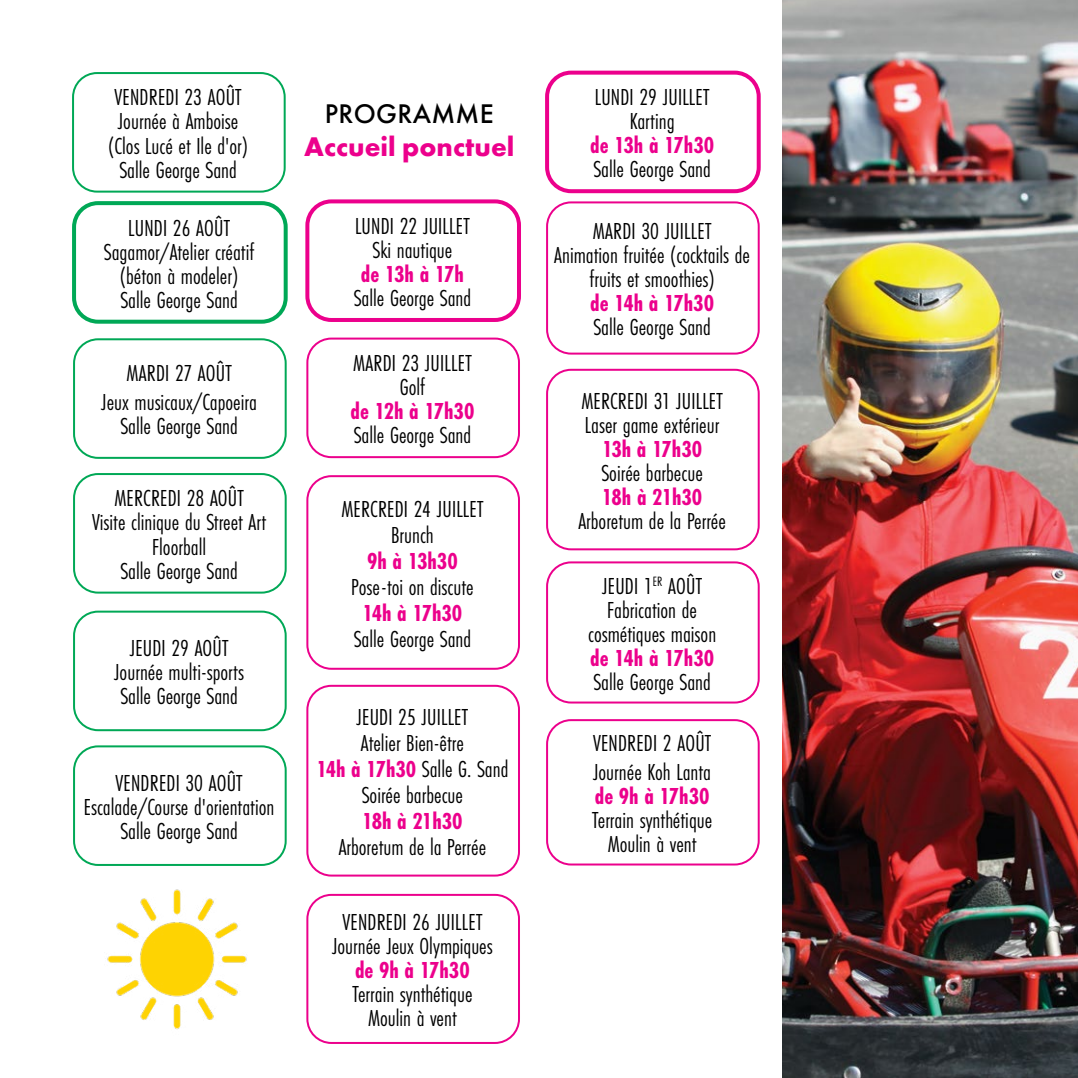
<style>
.page{position:relative;width:1078px;height:1078px;background:#fff}
.page>*{position:absolute;margin:0;border:0;box-sizing:border-box;transform-origin:0 0}
.t1{font:700 28px "Futura PT";color:#ec008c}
.t2{font:500 28px "Futura PT";letter-spacing:.01em;color:#000}
.t3{font:24px/24px "Futura PT Cond";color:#000;text-align:center}
.t4{font:700 24px "Futura PT Cond";color:#ec008c}
.s1{font-weight:700;color:#ec008c}
</style>
<div class="page">
<div style="left:305px;top:199px;width:216px;height:123px;border:4px solid #ec008c;border-radius:24px"></div>
<div style="left:306px;top:337px;width:214px;height:121px;border:2px solid #ec008c;border-radius:24px"></div>
<div style="left:306px;top:684px;width:214px;height:192px;border:2px solid #ec008c;border-radius:24px"></div>
<div style="left:306px;top:475px;width:214px;height:194px;border:2px solid #ec008c;border-radius:24px"></div>
<div style="left:545px;top:71px;width:215px;height:122px;border:4px solid #ec008c;border-radius:24px"></div>
<div style="left:546px;top:201px;width:213px;height:153px;border:2px solid #ec008c;border-radius:24px"></div>
<div style="left:546px;top:369px;width:213px;height:181px;border:2px solid #ec008c;border-radius:24px"></div>
<div style="left:546px;top:561px;width:213px;height:142px;border:2px solid #ec008c;border-radius:24px"></div>
<div style="left:546px;top:719px;width:213px;height:146px;border:2px solid #ec008c;border-radius:24px"></div>
<div style="left:306px;top:893px;width:214px;height:150px;border:2px solid #ec008c;border-radius:24px"></div>
<img style="left:782px;top:0;width:295px;height:1077px">
<div style="left:72px;top:201px;width:215px;height:122px;border:4px solid #00a856;border-radius:24px"></div>
<div style="left:73px;top:338px;width:213px;height:121px;border:2px solid #00a856;border-radius:24px"></div>
<div style="left:73px;top:473px;width:213px;height:120px;border:2px solid #00a856;border-radius:24px"></div>
<div style="left:73px;top:610px;width:213px;height:121px;border:2px solid #00a856;border-radius:24px"></div>
<div style="left:73px;top:745px;width:213px;height:120px;border:2px solid #00a856;border-radius:24px"></div>
<div style="left:72px;top:72px;width:213px;height:120px;border:2px solid #00a856;border-radius:24px"></div>
<img style="left:107px;top:889px;width:140px;height:141px">
<p class="t3" style="left:108px;top:85px;width:141px">VENDREDI 23 AOÛT<br>Journée à Amboise (Clos Lucé et Ile d'or)<br>Salle George Sand</p>
<p class="t3" style="left:104px;top:215px;width:152px">LUNDI 26 AOÛT<br>Sagamor/Atelier créatif (béton à modeler)<br>Salle George Sand</p>
<p class="t3" style="left:101px;top:359px;width:157px;line-height:28.8px">MARDI 27 AOÛT<br>Jeux musicaux/Capoeira</p>
<p class="t3" style="left:120px;top:414px;width:119px">Salle George Sand</p>
<p class="t3" style="left:92px;top:486px;width:176px">MERCREDI 28 AOÛT<br>Visite clinique du Street Art<br>Floorball<br>Salle George Sand</p>
<p class="t3" style="left:114px;top:636px;width:131px">JEUDI 29 AOÛT<br>Journée multi-sports<br>Salle George Sand</p>
<p class="t3" style="left:84px;top:770px;width:192px">VENDREDI 30 AOÛT<br>Escalade/Course d'orientation<br>Salle George Sand</p>
<p class="t2" style="left:325px;top:96px;width:170px">PROGRAMME</p>
<p class="t1" style="left:304px;top:129px;width:211px">Accueil ponctuel</p>
<p class="t3" style="left:355px;top:214px;width:116px">LUNDI 22 JUILLET<br>Ski nautique</p>
<p class="t4" style="left:361px;top:260px;width:105px">de 13h à 17h</p>
<p class="t3" style="left:353px;top:286px;width:119px">Salle George Sand</p>
<p class="t3" style="left:353px;top:351px;width:120px">MARDI 23 JUILLET<br>Golf</p>
<p class="t4" style="left:350px;top:397px;width:125px">de 12h à 17h30</p>
<p class="t3" style="left:353px;top:423px;width:119px">Salle George Sand</p>
<p class="t3" style="left:341px;top:495px;width:144px;line-height:26px">MERCREDI 24 JUILLET<br>Brunch</p>
<p class="t4" style="left:367px;top:546px;width:92px">9h à 13h30</p>
<p class="t3" style="left:351px;top:574px;width:124px">Pose-toi on discute</p>
<p class="t4" style="left:362px;top:598px;width:101px">14h à 17h30</p>
<p class="t3" style="left:353px;top:626px;width:119px">Salle George Sand</p>
<p class="t3" style="left:316px;top:703px;width:193px;line-height:26px">JEUDI 25 JUILLET<br>Atelier Bien-être<br><span class="s1">14h à 17h30</span> Salle G. Sand<br>Soirée barbecue</p>
<p class="t4" style="left:362px;top:806px;width:102px">18h à 21h30</p>
<p class="t3" style="left:338px;top:834px;width:149px">Arboretum de la Perrée</p>
<p class="t3" style="left:332px;top:909px;width:162px">VENDREDI 26 JUILLET<br>Journée Jeux Olympiques</p>
<p class="t4" style="left:355px;top:955px;width:116px">de 9h à 17h30</p>
<p class="t3" style="left:352px;top:981px;width:122px">Terrain synthétique<br>Moulin à vent</p>
<p class="t3" style="left:594px;top:85px;width:116px">LUNDI 29 JUILLET<br>Karting</p>
<p class="t4" style="left:590px;top:131px;width:125px">de 13h à 17h30</p>
<p class="t3" style="left:593px;top:157px;width:119px">Salle George Sand</p>
<p class="t3" style="left:554px;top:219px;width:197px">MARDI 30 JUILLET<br>Animation fruitée (cocktails de fruits et smoothies)</p>
<p class="t4" style="left:590px;top:289px;width:125px">de 14h à 17h30</p>
<p class="t3" style="left:593px;top:315px;width:119px">Salle George Sand</p>
<p class="t3" style="left:581px;top:388px;width:143px;text-align:left">MERCREDI 31 JUILLET<br>Laser game extérieur</p>
<p class="t4" style="left:602px;top:435px;width:101px">13h à 17h30</p>
<p class="t3" style="left:601px;top:460px;width:103px">Soirée barbecue</p>
<p class="t4" style="left:602px;top:483px;width:102px">18h à 21h30</p>
<p class="t3" style="left:578px;top:508px;width:149px">Arboretum de la Perrée</p>
<p class="t3" style="left:588px;top:573px;width:130px">JEUDI 1<sup>ER</sup> AOÛT<br>Fabrication de cosmétiques maison</p>
<p class="t4" style="left:590px;top:643px;width:125px">de 14h à 17h30</p>
<p class="t3" style="left:593px;top:669px;width:119px">Salle George Sand</p>
<p class="t3" style="left:593px;top:728px;width:120px;line-height:28.8px;text-align:left">VENDREDI 2 AOÛT<br>Journée Koh Lanta</p>
<p class="t4" style="left:594px;top:781px;width:116px">de 9h à 17h30</p>
<p class="t3" style="left:592px;top:807px;width:122px">Terrain synthétique<br>Moulin à vent</p>
</div>
